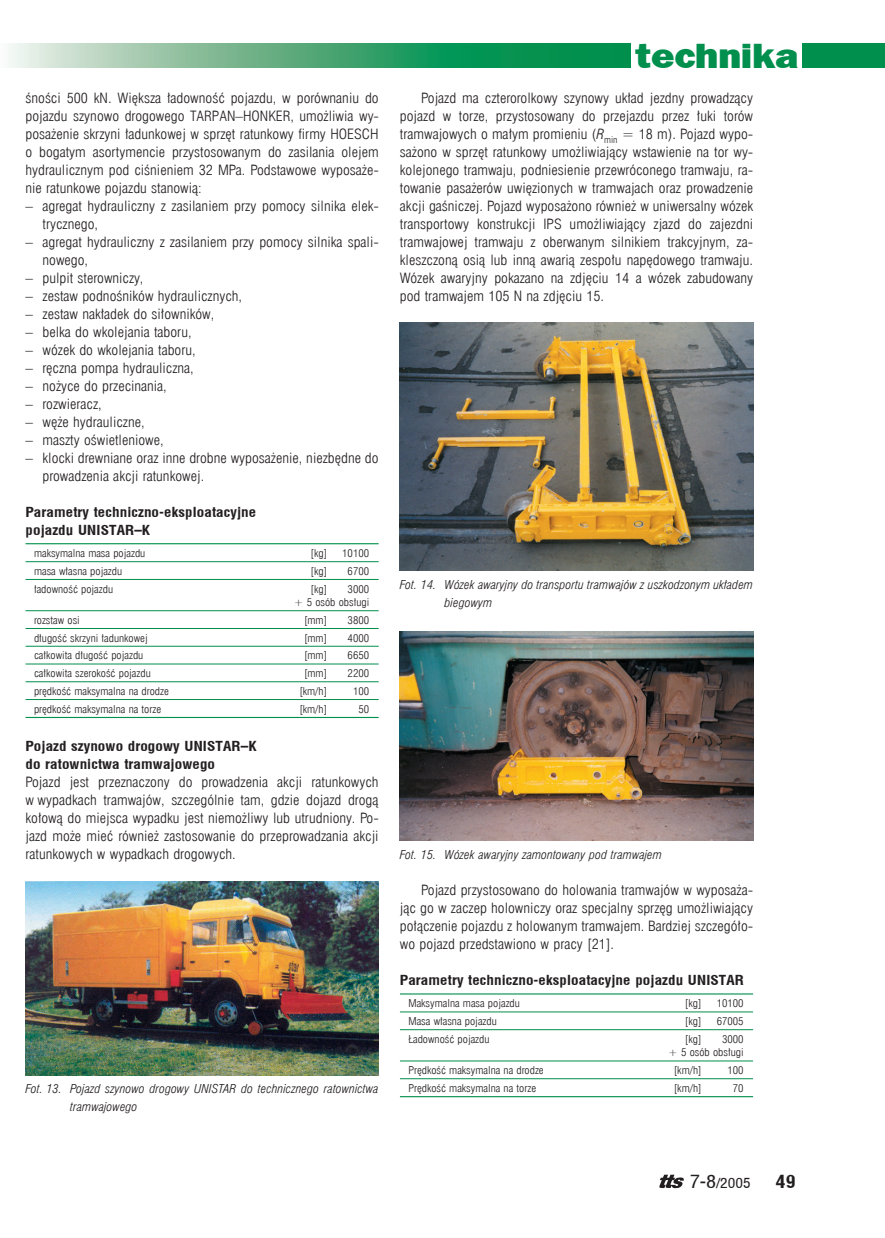
<style>
.page{position:relative;width:885px;height:1238px;background:#fff}
.page>*{position:absolute;margin:0;border:0;box-sizing:border-box;transform-origin:0 0}
.t1{font:36px "Frankfurt Goth Hvypl";color:#008f4d;scale:1.1 1}
.t2{font:700 18px "Switzerland Condpl";color:#231f20;scale:1.1 1}
.t3{font:13.8px/18px "Swis 721 Lt Cn EU Normal";color:#231f20;text-align:justify;scale:1.1 1}
.t4{font:700 13.8px/18px "Switzerland Condpl";color:#231f20;scale:1.1 1}
.t5{font:13.8px "Switzerland Condpl";color:#231f20;scale:1.1 1}
.t6{font:12px/18px "Swis 721 Lt Cn EU Italic";color:#231f20;scale:1.1 1}
.t7{font:10.5px/13.5px "Swis 721 Lt Cn EU Normal";color:#231f20;text-align:right;scale:1.1 1}
.s1{font-family:"Swis 721 Lt Cn EU Italic"}
.s2{font-size:18px}
</style>
<div class="page">
<div style="left:801px;top:43px;width:83px;height:25px;background:#008f4d"></div>
<svg style="left:10px;top:43px;width:621px;height:25px;background:#58af82"></svg>
<svg style="left:659px;top:1174px;width:24px;height:13px"></svg>
<hr style="left:26px;top:543px;width:352px;height:1px;background:#008f4d">
<hr style="left:26px;top:561px;width:352px;height:1px;background:#008f4d">
<hr style="left:26px;top:579px;width:352px;height:1px;background:#008f4d">
<hr style="left:26px;top:610px;width:352px;height:1px;background:#008f4d">
<hr style="left:26px;top:628px;width:352px;height:1px;background:#008f4d">
<hr style="left:26px;top:646px;width:352px;height:1px;background:#008f4d">
<hr style="left:26px;top:663px;width:352px;height:1px;background:#008f4d">
<hr style="left:26px;top:681px;width:352px;height:1px;background:#008f4d">
<hr style="left:26px;top:699px;width:352px;height:1px;background:#008f4d">
<hr style="left:26px;top:717px;width:352px;height:1px;background:#008f4d">
<img style="left:26px;top:881px;width:353px;height:194px">
<img style="left:400px;top:322px;width:353px;height:248px">
<hr style="left:400px;top:993px;width:353px;height:1px;background:#008f4d">
<hr style="left:400px;top:1011px;width:353px;height:1px;background:#008f4d">
<hr style="left:400px;top:1029px;width:353px;height:1px;background:#008f4d">
<hr style="left:400px;top:1060px;width:353px;height:1px;background:#008f4d">
<hr style="left:400px;top:1078px;width:353px;height:1px;background:#008f4d">
<hr style="left:400px;top:1096px;width:353px;height:1px;background:#008f4d">
<img style="left:400px;top:631px;width:353px;height:209px">
<p class="t3" style="left:26px;top:89px;width:322px">śności 500 kN. Większa ładowność pojazdu, w porównaniu do pojazdu szynowo drogowego TARPAN–HONKER, umożliwia wy&shy;posażenie skrzyni ładunkowej w sprzęt ratunkowy firmy HOESCH o bogatym asortymencie przystosowanym do zasilania olejem hydraulicznym pod ciśnieniem 32 MPa. Podstawowe wyposaże&shy;nie ratunkowe pojazdu stanowią:</p>
<p class="t3" style="left:43px;top:197px;width:307px;text-indent:-17px">– agregat hydrauliczny z zasilaniem przy pomocy silnika elek&shy;trycznego,</p>
<p class="t3" style="left:43px;top:233px;width:307px;text-indent:-17px">– agregat hydrauliczny z zasilaniem przy pomocy silnika spali&shy;nowego,</p>
<p class="t3" style="left:26px;top:269px;width:109px">– pulpit sterowniczy,</p>
<p class="t3" style="left:26px;top:287px;width:198px">– zestaw podnośników hydraulicznych,</p>
<p class="t3" style="left:26px;top:305px;width:173px">– zestaw nakładek do siłowników,</p>
<p class="t3" style="left:26px;top:323px;width:152px">– belka do wkolejania taboru,</p>
<p class="t3" style="left:26px;top:341px;width:156px">– wózek do wkolejania taboru,</p>
<p class="t3" style="left:26px;top:359px;width:154px">– ręczna pompa hydrauliczna,</p>
<p class="t3" style="left:26px;top:377px;width:130px">– nożyce do przecinania,</p>
<p class="t3" style="left:26px;top:395px;width:71px">– rozwieracz,</p>
<p class="t3" style="left:26px;top:413px;width:110px">– węże hydrauliczne,</p>
<p class="t3" style="left:26px;top:431px;width:127px">– maszty oświetleniowe,</p>
<p class="t3" style="left:43px;top:449px;width:307px;text-indent:-17px">– klocki drewniane oraz inne drobne wyposażenie, niezbędne do prowadzenia akcji ratunkowej.</p>
<p class="t4" style="left:26px;top:503px;width:211px">Parametry techniczno-eksploatacyjne pojazdu UNISTAR–K</p>
<p class="t7" style="left:34px;top:546px;width:103px">maksymalna masa pojazdu</p>
<p class="t7" style="left:310px;top:546px;width:17px">[kg]</p>
<p class="t7" style="left:342px;top:546px;width:26px">10100</p>
<p class="t7" style="left:34px;top:564px;width:82px">masa własna pojazdu</p>
<p class="t7" style="left:310px;top:564px;width:17px">[kg]</p>
<p class="t7" style="left:347px;top:564px;width:21px">6700</p>
<p class="t7" style="left:34px;top:582px;width:73px">ładowność pojazdu</p>
<p class="t7" style="left:310px;top:582px;width:17px">[kg]</p>
<p class="t7" style="left:294px;top:582px;width:70px">3000<br>+ 5 osób obsługi</p>
<p class="t7" style="left:34px;top:613px;width:43px">rozstaw osi</p>
<p class="t7" style="left:304px;top:613px;width:23px">[mm]</p>
<p class="t7" style="left:347px;top:613px;width:21px">3800</p>
<p class="t7" style="left:34px;top:631px;width:105px">długość skrzyni ładunkowej</p>
<p class="t7" style="left:304px;top:631px;width:23px">[mm]</p>
<p class="t7" style="left:347px;top:631px;width:21px">4000</p>
<p class="t7" style="left:34px;top:649px;width:101px">całkowita długość pojazdu</p>
<p class="t7" style="left:304px;top:649px;width:23px">[mm]</p>
<p class="t7" style="left:347px;top:649px;width:21px">6650</p>
<p class="t7" style="left:34px;top:666px;width:108px">całkowita szerokość pojazdu</p>
<p class="t7" style="left:304px;top:666px;width:23px">[mm]</p>
<p class="t7" style="left:347px;top:666px;width:21px">2200</p>
<p class="t7" style="left:34px;top:684px;width:124px">prędkość maksymalna na drodze</p>
<p class="t7" style="left:299px;top:684px;width:27px">[km/h]</p>
<p class="t7" style="left:353px;top:684px;width:16px">100</p>
<p class="t7" style="left:34px;top:702px;width:117px">prędkość maksymalna na torze</p>
<p class="t7" style="left:299px;top:702px;width:27px">[km/h]</p>
<p class="t7" style="left:358px;top:702px;width:11px">50</p>
<p class="t4" style="left:26px;top:737px;width:212px">Pojazd szynowo drogowy UNISTAR–K do ratownictwa tramwajowego</p>
<p class="t3" style="left:26px;top:773px;width:322px">Pojazd jest przeznaczony do prowadzenia akcji ratunkowych w wypadkach tramwajów, szczególnie tam, gdzie dojazd drogą kołową do miejsca wypadku jest niemożliwy lub utrudniony. Po&shy;jazd może mieć również zastosowanie do przeprowadzania akcji ratunkowych w wypadkach drogowych.</p>
<p class="t6" style="left:70px;top:1080px;width:282px;text-indent:-45px">Fot. 13. Pojazd szynowo drogowy UNISTAR do technicznego ratownictwa tramwajowego</p>
<h1 class="t1" style="left:635px;top:33px;width:149px">technika</h1>
<p class="t3" style="left:400px;top:89px;width:322px;text-indent:21px">Pojazd ma czterorolkowy szynowy układ jezdny prowadzący pojazd w torze, przystosowany do przejazdu przez łuki torów tramwajowych o małym promieniu (<span class="s1">R</span><sub>min</sub> = 18 m). Pojazd wypo&shy;sażono w sprzęt ratunkowy umożliwiający wstawienie na tor wy&shy;kolejonego tramwaju, podniesienie przewróconego tramwaju, ra&shy;towanie pasażerów uwięzionych w tramwajach oraz prowadzenie akcji gaśniczej. Pojazd wyposażono również w uniwersalny wózek transportowy konstrukcji IPS umożliwiający zjazd do zajezdni tramwajowej tramwaju z oberwanym silnikiem trakcyjnym, za&shy;kleszczoną osią lub inną awarią zespołu napędowego tramwaju.<br>Wózek awaryjny pokazano na zdjęciu 14 a wózek zabudowany pod tramwajem 105 N na zdjęciu 15.</p>
<p class="t6" style="left:444px;top:576px;width:282px;text-indent:-45px">Fot. 14. Wózek awaryjny do transportu tramwajów z uszkodzonym układem biegowym</p>
<p class="t6" style="left:400px;top:846px;width:240px">Fot. 15. Wózek awaryjny zamontowany pod tramwajem</p>
<p class="t3" style="left:400px;top:881px;width:322px;text-indent:21px">Pojazd przystosowano do holowania tramwajów w wyposaża&shy;jąc go w zaczep holowniczy oraz specjalny sprzęg umożliwiający połączenie pojazdu z holowanym tramwajem. Bardziej szczegóło&shy;wo pojazd przedstawiono w pracy [21].</p>
<p class="t4" style="left:400px;top:971px;width:314px">Parametry techniczno-eksploatacyjne pojazdu UNISTAR</p>
<p class="t7" style="left:408px;top:996px;width:103px">Maksymalna masa pojazdu</p>
<p class="t7" style="left:685px;top:996px;width:17px">[kg]</p>
<p class="t7" style="left:716px;top:996px;width:26px">10100</p>
<p class="t7" style="left:408px;top:1014px;width:82px">Masa własna pojazdu</p>
<p class="t7" style="left:685px;top:1014px;width:17px">[kg]</p>
<p class="t7" style="left:716px;top:1014px;width:26px">67005</p>
<p class="t7" style="left:408px;top:1032px;width:75px">Ładowność pojazdu</p>
<p class="t7" style="left:685px;top:1032px;width:17px">[kg]</p>
<p class="t7" style="left:668px;top:1032px;width:70px">3000<br>+ 5 osób obsługi</p>
<p class="t7" style="left:408px;top:1063px;width:124px">Prędkość maksymalna na drodze</p>
<p class="t7" style="left:673px;top:1063px;width:27px">[km/h]</p>
<p class="t7" style="left:727px;top:1063px;width:16px">100</p>
<p class="t7" style="left:408px;top:1081px;width:118px">Prędkość maksymalna na torze</p>
<p class="t7" style="left:673px;top:1081px;width:27px">[km/h]</p>
<p class="t7" style="left:732px;top:1081px;width:11px">70</p>
<p class="t5" style="left:689px;top:1173px;width:57px"><span class="s2">7-8</span>/2005</p>
<h2 class="t2" style="left:775px;top:1170px;width:19px">49</h2>
</div>
